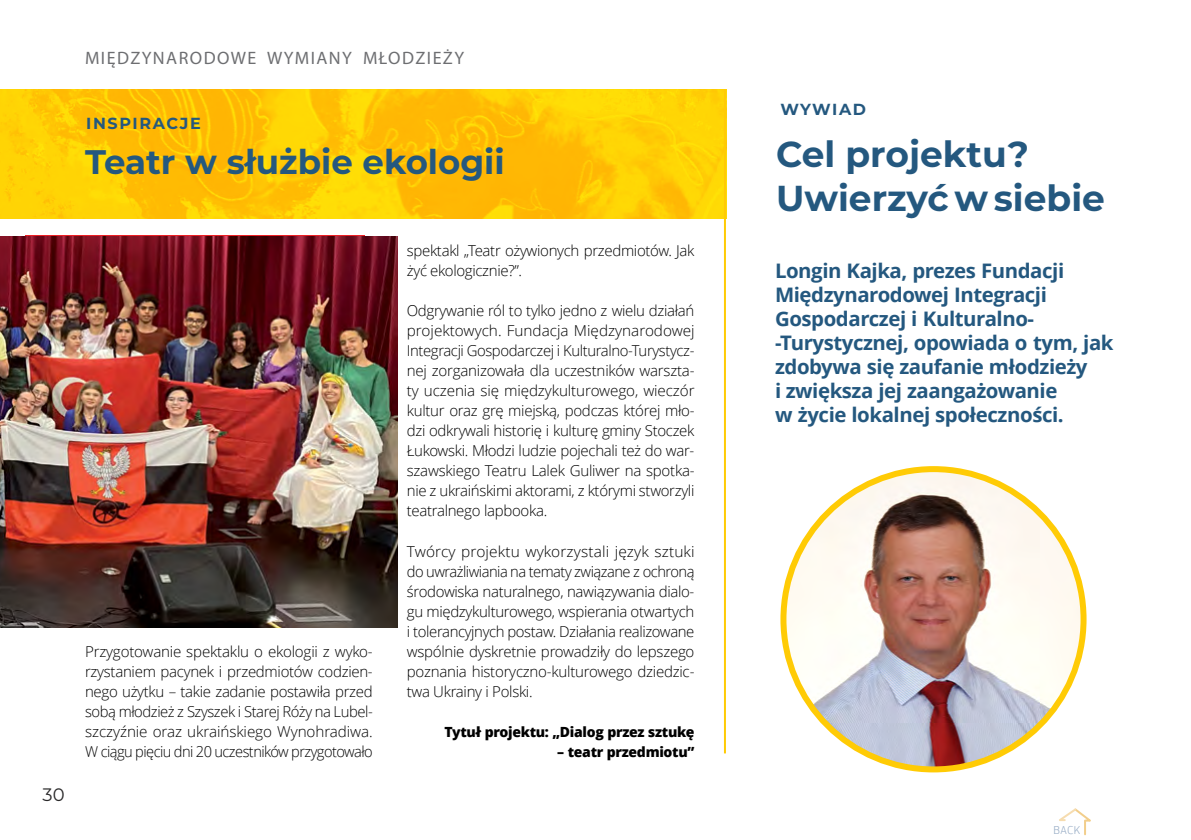
<style>
.page{position:relative;width:1191px;height:840px;background:#fff}
.page>*{position:absolute;margin:0;border:0;box-sizing:border-box;transform-origin:0 0}
.t1{font:700 36px/44px "Montserrat";color:#24587f}
.t2{font:700 34px "Montserrat";color:#24587f}
.t3{font:700 20px/24px "Open Sans";letter-spacing:-.02em;color:#24587f}
.t4{font:18px "Myriad Pro";letter-spacing:.08em;color:#6d6e71}
.t5{font:18px "Montserrat";color:#292829}
.t6{font:700 16px "Montserrat";letter-spacing:.1em;color:#24587f}
.t7{font:300 15px/20px "Open Sans";letter-spacing:-.02em;color:#000;text-align:justify}
.t8{font:800 14px "Open Sans";letter-spacing:-.02em;color:#000}
.t9{font:300 12px "PF Square Sans Pro";color:#95aac4}
</style>
<div class="page">
<img style="left:0;top:89px;width:724px;height:129px">
<hr style="left:724px;top:89px;width:2px;height:664px;background:#ffcb05">
<img style="left:784px;top:469px;width:299px;height:300px;border-radius:144px">
<img style="left:0;top:236px;width:397px;height:390px">
<svg style="left:1059px;top:808px;width:32px;height:27px"></svg>
<p class="t5" style="left:43px;top:781px;width:24px">30</p>
<p class="t4" style="left:85px;top:47px;width:380px">MIĘDZYNARODOWE WYMIANY MŁODZIEŻY</p>
<p class="t6" style="left:780px;top:97px;width:87px">WYWIAD</p>
<p class="t6" style="left:86px;top:112px;width:116px">INSPIRACJE</p>
<h2 class="t2" style="left:85px;top:137px;width:421px">Teatr w służbie ekologii</h2>
<h1 class="t1" style="left:776px;top:131px;width:330px">Cel projektu?<br>Uwierzyć w siebie</h1>
<p class="t7" style="left:85px;top:640px;width:289px">Przygotowanie spektaklu o ekologii z wyko&shy;rzystaniem pacynek i przedmiotów codzien&shy;nego użytku – takie zadanie postawiła przed sobą młodzież z Szyszek i Starej Róży na Lubel&shy;szczyźnie oraz ukraińskiego Wynohradiwa.<br>W ciągu pięciu dni 20 uczestników przygotowało</p>
<p class="t7" style="left:407px;top:240px;width:289px">spektakl „Teatr ożywionych przedmiotów. Jak żyć ekologicznie?”.</p>
<p class="t7" style="left:407px;top:300px;width:289px">Odgrywanie ról to tylko jedno z wielu działań projektowych. Fundacja Międzynarodowej Integracji Gospodarczej i Kulturalno-Turystycz&shy;nej zorganizowała dla uczestników warszta&shy;ty uczenia się międzykulturowego, wieczór kultur oraz grę miejską, podczas której mło&shy;dzi odkrywali historię i kulturę gminy Stoczek Łukowski. Młodzi ludzie pojechali też do war&shy;szawskiego Teatru Lalek Guliwer na spotka&shy;nie z ukraińskimi aktorami, z którymi stworzyli teatralnego lapbooka.</p>
<p class="t7" style="left:407px;top:540px;width:289px">Twórcy projektu wykorzystali język sztuki do uwrażliwiania na tematy związane z ochroną środowiska naturalnego, nawiązywania dialo&shy;gu międzykulturowego, wspierania otwartych i tolerancyjnych postaw. Działania realizowane wspólnie dyskretnie prowadziły do lepszego poznania historyczno-kulturowego dziedzic&shy;twa Ukrainy i Polski.</p>
<p class="t8" style="left:444px;top:720px;width:251px">Tytuł projektu: „Dialog przez sztukę</p>
<p class="t8" style="left:557px;top:740px;width:139px">– teatr przedmiotu”</p>
<h3 class="t3" style="left:775px;top:257px;width:340px">Longin Kajka, prezes Fundacji<br>Międzynarodowej Integracji<br>Gospodarczej i Kulturalno--Turystycznej, opowiada o tym, jak zdobywa się zaufanie młodzieży<br>i zwiększa jej zaangażowanie<br>w życie lokalnej społeczności.</h3>
<p class="t9" style="left:1053px;top:822px;width:28px">BACK</p>
</div>
